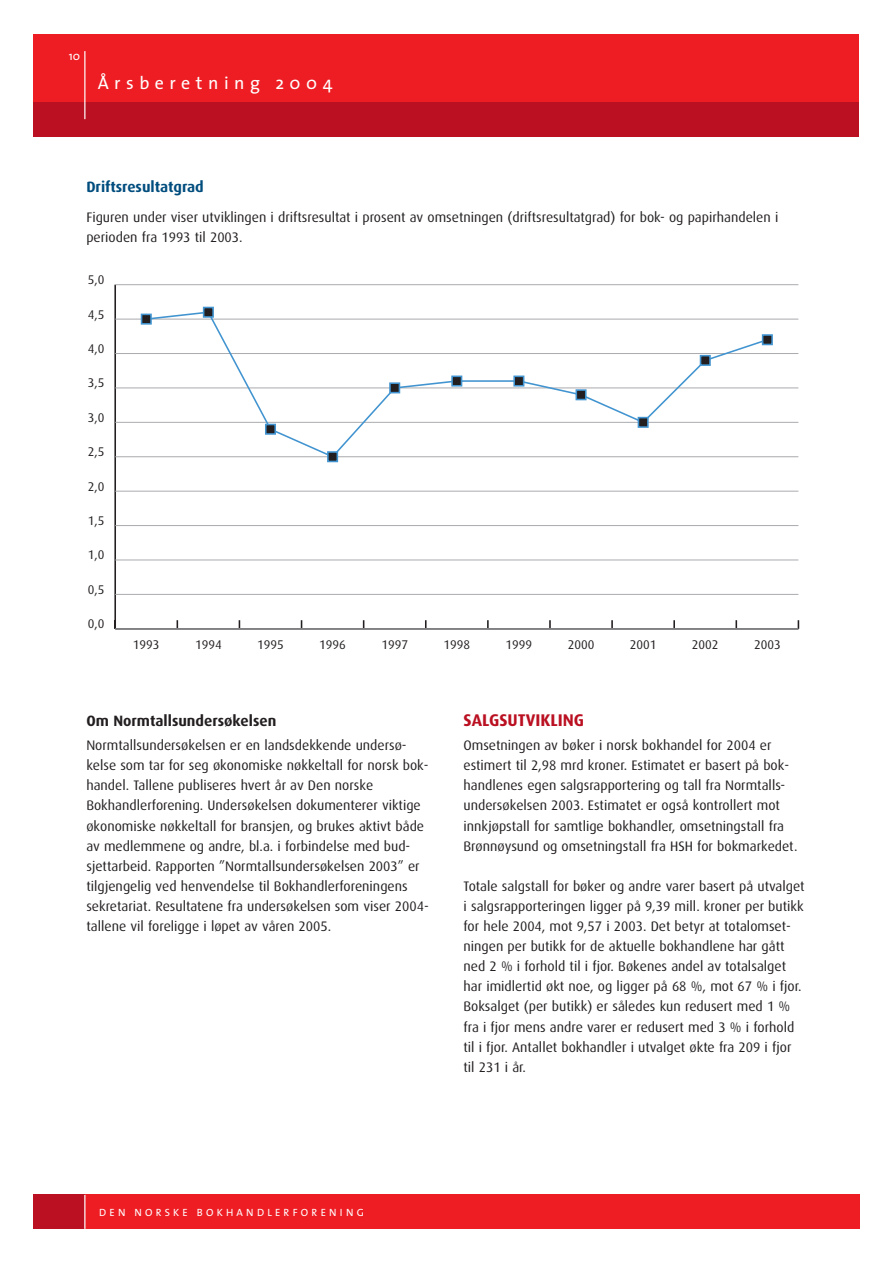
<style>
.page{position:relative;width:893px;height:1263px;background:#fff}
.page>*{position:absolute;margin:0;border:0;box-sizing:border-box;transform-origin:0 0}
.t1{font:18px "The Sans";letter-spacing:.305em;color:#fff}
.t2{font:700 16.95px "Dax";color:#ba1021}
.t3{font:700 15px "Dax";color:#231f20}
.t4{font:700 15px "Dax";color:#004d7e}
.t5{font:13.8px/20.1px "Dax";color:#231f20}
.t6{font:12.6px "Dax";color:#231f20}
.t7{font:12px "The Sans";color:#fff}
.t8{font:10.5px "The Sans";letter-spacing:.305em;color:#fff}
</style>
<div class="page">
<div style="left:85px;top:1195px;width:774px;height:34px;background:#ee1d23"></div>
<div style="left:34px;top:1195px;width:51px;height:34px;background:#ba1021"></div>
<div style="left:34px;top:34px;width:825px;height:68px;background:#ee1d23"></div>
<div style="left:34px;top:102px;width:825px;height:34px;background:#ba1021"></div>
<hr style="left:84px;top:51px;width:1px;height:68px;background:#fff">
<hr style="left:84px;top:1195px;width:1px;height:34px;background:#fff">
<hr style="left:115px;top:628px;width:683px;height:2px;background:#231f20">
<svg style="left:176px;top:620px;width:2px;height:8px"></svg>
<svg style="left:611px;top:620px;width:2px;height:8px"></svg>
<svg style="left:673px;top:620px;width:2px;height:8px"></svg>
<svg style="left:735px;top:620px;width:2px;height:8px"></svg>
<svg style="left:797px;top:620px;width:2px;height:9px"></svg>
<hr style="left:114px;top:285px;width:2px;height:344px;background:#231f20">
<hr style="left:115px;top:628px;width:683px;height:1px;background:#aaabaf">
<hr style="left:115px;top:594px;width:683px;height:1px;background:#aaabaf">
<hr style="left:115px;top:560px;width:683px;height:1px;background:#aaabaf">
<hr style="left:115px;top:525px;width:683px;height:1px;background:#aaabaf">
<hr style="left:115px;top:491px;width:683px;height:1px;background:#aaabaf">
<hr style="left:115px;top:456px;width:683px;height:1px;background:#aaabaf">
<hr style="left:115px;top:422px;width:683px;height:1px;background:#aaabaf">
<hr style="left:115px;top:388px;width:683px;height:1px;background:#aaabaf">
<hr style="left:115px;top:353px;width:683px;height:1px;background:#aaabaf">
<hr style="left:115px;top:319px;width:683px;height:1px;background:#aaabaf">
<hr style="left:115px;top:284px;width:683px;height:1px;background:#aaabaf">
<svg style="left:144px;top:310px;width:625px;height:149px"></svg>
<div style="left:141px;top:314px;width:10px;height:10px;background:#231f20"></div>
<div style="left:141px;top:314px;width:11px;height:11px;border:2px solid #4194d0"></div>
<div style="left:204px;top:308px;width:9px;height:9px;background:#231f20"></div>
<div style="left:203px;top:307px;width:11px;height:11px;border:2px solid #4194d0"></div>
<div style="left:266px;top:425px;width:9px;height:9px;background:#231f20"></div>
<div style="left:265px;top:424px;width:11px;height:11px;border:2px solid #4194d0"></div>
<div style="left:328px;top:452px;width:9px;height:9px;background:#231f20"></div>
<div style="left:327px;top:451px;width:11px;height:11px;border:2px solid #4194d0"></div>
<div style="left:390px;top:383px;width:9px;height:10px;background:#231f20"></div>
<div style="left:389px;top:382px;width:11px;height:11px;border:2px solid #4194d0"></div>
<div style="left:452px;top:376px;width:9px;height:10px;background:#231f20"></div>
<div style="left:451px;top:376px;width:11px;height:11px;border:2px solid #4194d0"></div>
<div style="left:514px;top:376px;width:9px;height:10px;background:#231f20"></div>
<div style="left:513px;top:376px;width:11px;height:11px;border:2px solid #4194d0"></div>
<div style="left:576px;top:390px;width:9px;height:10px;background:#231f20"></div>
<div style="left:575px;top:389px;width:11px;height:11px;border:2px solid #4194d0"></div>
<div style="left:638px;top:418px;width:10px;height:9px;background:#231f20"></div>
<div style="left:637px;top:417px;width:11px;height:11px;border:2px solid #4194d0"></div>
<div style="left:700px;top:356px;width:10px;height:9px;background:#231f20"></div>
<div style="left:699px;top:355px;width:11px;height:11px;border:2px solid #4194d0"></div>
<div style="left:762px;top:335px;width:10px;height:9px;background:#231f20"></div>
<div style="left:761px;top:334px;width:11px;height:11px;border:2px solid #4194d0"></div>
<p class="t7" style="left:69px;top:52px;width:13px">10</p>
<h1 class="t1" style="left:98px;top:75px;width:236px">Årsberetning 2004</h1>
<p class="t4" style="left:86px;top:180px;width:119px">Driftsresultatgrad</p>
<p class="t5" style="left:86px;top:208px;width:693px">Figuren under viser utviklingen i driftsresultat i prosent av omsetningen (driftsresultatgrad) for bok- og papirhandelen i perioden fra 1993 til 2003.</p>
<p class="t6" style="left:88px;top:274px;width:18px">5,0</p>
<p class="t6" style="left:88px;top:309px;width:18px">4,5</p>
<p class="t6" style="left:88px;top:343px;width:18px">4,0</p>
<p class="t6" style="left:88px;top:377px;width:18px">3,5</p>
<p class="t6" style="left:88px;top:412px;width:18px">3,0</p>
<p class="t6" style="left:88px;top:446px;width:18px">2,5</p>
<p class="t6" style="left:88px;top:481px;width:18px">2,0</p>
<p class="t6" style="left:88px;top:515px;width:18px">1,5</p>
<p class="t6" style="left:88px;top:549px;width:18px">1,0</p>
<p class="t6" style="left:88px;top:584px;width:18px">0,5</p>
<p class="t6" style="left:88px;top:618px;width:18px">0,0</p>
<p class="t6" style="left:133px;top:639px;width:28px">1993</p>
<p class="t6" style="left:195px;top:639px;width:28px">1994</p>
<p class="t6" style="left:257px;top:639px;width:28px">1995</p>
<p class="t6" style="left:319px;top:639px;width:28px">1996</p>
<p class="t6" style="left:381px;top:639px;width:28px">1997</p>
<p class="t6" style="left:443px;top:639px;width:28px">1998</p>
<p class="t6" style="left:505px;top:639px;width:28px">1999</p>
<p class="t6" style="left:567px;top:639px;width:28px">2000</p>
<p class="t6" style="left:629px;top:639px;width:28px">2001</p>
<p class="t6" style="left:692px;top:639px;width:28px">2002</p>
<p class="t6" style="left:754px;top:639px;width:28px">2003</p>
<p class="t3" style="left:86px;top:714px;width:191px">Om Normtallsundersøkelsen</p>
<p class="t5" style="left:86px;top:736px;width:344px">Normtallsundersøkelsen er en landsdekkende undersø&shy;kelse som tar for seg økonomiske nøkkeltall for norsk bok&shy;handel. Tallene publiseres hvert år av Den norske Bokhandlerforening. Undersøkelsen dokumenterer viktige økonomiske nøkkeltall for bransjen, og brukes aktivt både av medlemmene og andre, bl.a. i forbindelse med bud&shy;sjettarbeid. Rapporten ”Normtallsundersøkelsen 2003” er tilgjengelig ved henvendelse til Bokhandlerforeningens sekretariat. Resultatene fra undersøkelsen som viser 2004- tallene vil foreligge i løpet av våren 2005.</p>
<p class="t2" style="left:463px;top:712px;width:122px">SALGSUTVIKLING</p>
<p class="t5" style="left:463px;top:736px;width:335px">Omsetningen av bøker i norsk bokhandel for 2004 er estimert til 2,98 mrd kroner. Estimatet er basert på bok&shy;handlenes egen salgsrapportering og tall fra Normtalls&shy;undersøkelsen 2003. Estimatet er også kontrollert mot innkjøpstall for samtlige bokhandler, omsetningstall fra Brønnøysund og omsetningstall fra HSH for bokmarkedet.</p>
<p class="t5" style="left:463px;top:877px;width:342px">Totale salgstall for bøker og andre varer basert på utvalget i salgsrapporteringen ligger på 9,39 mill. kroner per butikk for hele 2004, mot 9,57 i 2003. Det betyr at totalomset&shy;ningen per butikk for de aktuelle bokhandlene har gått ned 2 % i forhold til i fjor. Bøkenes andel av totalsalget har imidlertid økt noe, og ligger på 68 %, mot 67 % i fjor.<br>Boksalget (per butikk) er således kun redusert med 1 % fra i fjor mens andre varer er redusert med 3 % i forhold til i fjor. Antallet bokhandler i utvalget økte fra 209 i fjor til 231 i år.</p>
<p class="t8" style="left:99px;top:1208px;width:266px">DEN NORSKE BOKHANDLERFORENING</p>
</div>
